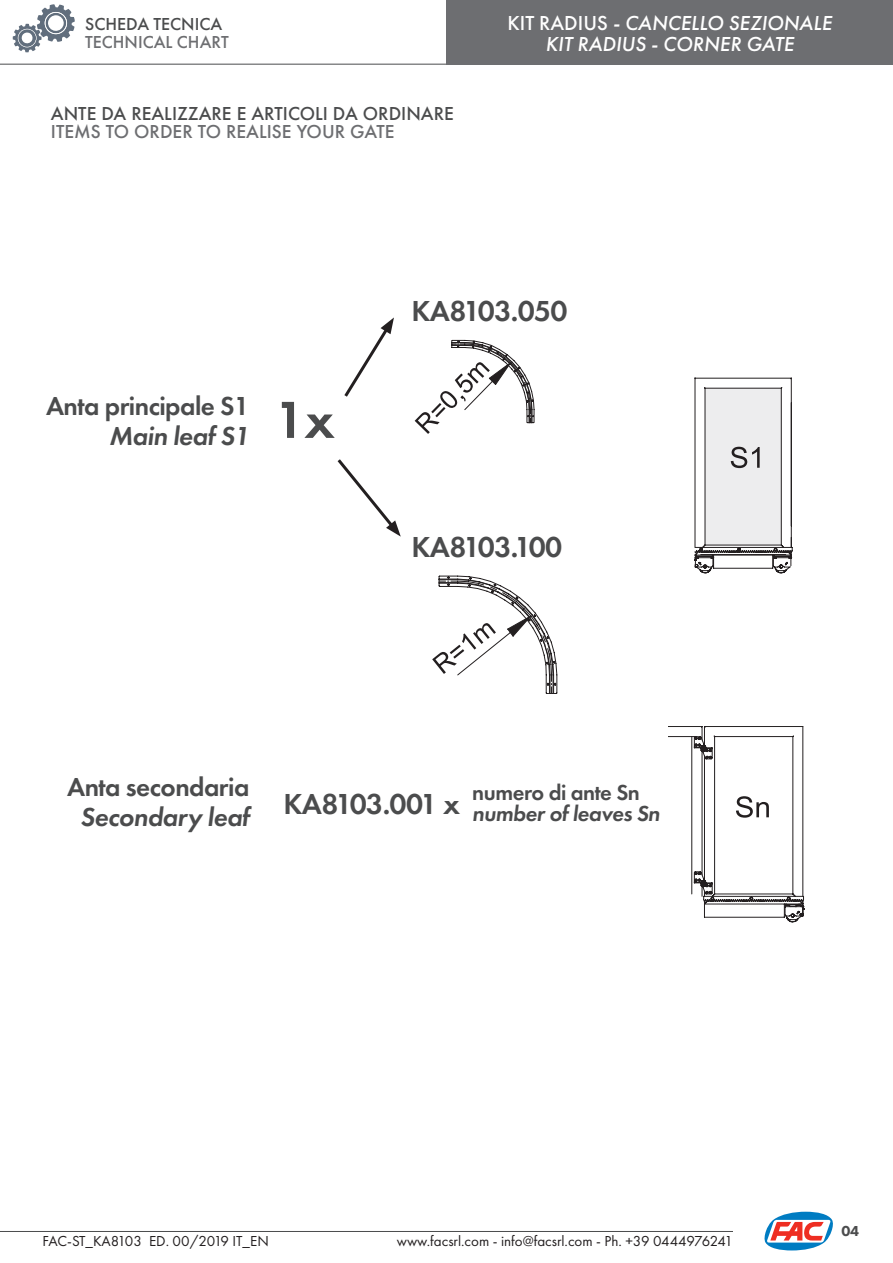
<style>
.page{position:relative;width:893px;height:1263px;background:#fff}
.page>*{position:absolute;margin:0;border:0;box-sizing:border-box;transform-origin:0 0}
.t1{font:600 54px "Futura PT";color:#4b4c4d}
.t2{font:600 30px "Futura PT";letter-spacing:-.02em;color:#4b4c4d}
.t3{font:600 27px "Futura PT";letter-spacing:-.02em;color:#4b4c4d}
.t4{font:italic 600 27px "Futura PT";letter-spacing:-.02em;color:#4b4c4d}
.t5{font:italic 600 22.5px "Futura PT";letter-spacing:-.02em;color:#4b4c4d}
.t6{font:600 22.5px "Futura PT";letter-spacing:-.02em;color:#4b4c4d}
.t7{font:italic 500 21px/21px "Futura PT";color:#fff;text-align:center}
.t8{font:500 19.5px "Futura PT";color:#4b4c4d}
.t9{font:500 19.5px "Futura PT";color:#6d6e71}
.t10{font:500 18px "Futura PT";color:#6d6e71}
.t11{font:500 18px "Futura PT";color:#4b4c4d}
.t12{font:15px "Futura PT";color:#231f20}
.t13{font:15px "Futura PT";letter-spacing:-.02em;color:#231f20}
.t14{font:800 15px "Futura PT";color:#4b4c4d}
.s1{font-style:normal}
</style>
<div class="page">
<hr style="left:0;top:1231px;width:733px;height:1px;background:#4b4c4d">
<svg style="left:764px;top:1212px;width:69px;height:38px"></svg>
<svg style="left:13px;top:4px;width:62px;height:48px"></svg>
<hr style="left:0;top:64px;width:893px;height:1px;background:#4b4c4d">
<div style="left:446px;top:0;width:447px;height:65px;background:#6d6e71"></div>
<svg style="left:344px;top:317px;width:50px;height:80px"></svg>
<svg style="left:337px;top:459px;width:64px;height:78px"></svg>
<svg style="left:695px;top:377px;width:98px;height:196px"></svg>
<svg style="left:668px;top:726px;width:136px;height:196px"></svg>
<hr style="left:803px;top:727px;width:1px;height:169px;background:#231f20">
<svg style="left:415px;top:340px;width:119px;height:94px"></svg>
<svg style="left:432px;top:576px;width:125px;height:118px"></svg>
<p class="t11" style="left:85px;top:14px;width:139px">SCHEDA TECNICA</p>
<p class="t10" style="left:85px;top:32px;width:145px">TECHNICAL CHART</p>
<h3 class="t8" style="left:51px;top:102px;width:404px">ANTE DA REALIZZARE E ARTICOLI DA ORDINARE</h3>
<h3 class="t9" style="left:51px;top:120px;width:345px">ITEMS TO ORDER TO REALISE YOUR GATE</h3>
<h3 class="t7" style="left:508px;top:12px;width:326px"><span class="s1">KIT RADIUS</span> - CANCELLO SEZIONALE<br>KIT RADIUS - CORNER GATE</h3>
<h3 class="t3" style="left:46px;top:394px;width:205px">Anta principale S1</h3>
<h3 class="t4" style="left:109px;top:424px;width:142px">Main leaf S1</h3>
<h1 class="t1" style="left:275px;top:397px;width:62px">1x</h1>
<h2 class="t2" style="left:411px;top:298px;width:158px">KA8103.050</h2>
<h2 class="t2" style="left:411px;top:534px;width:152px">KA8103.100</h2>
<h3 class="t3" style="left:67px;top:775px;width:184px">Anta secondaria</h3>
<h3 class="t4" style="left:80px;top:806px;width:171px">Secondary leaf</h3>
<h2 class="t2" style="left:283px;top:791px;width:178px">KA8103.001 x</h2>
<h3 class="t6" style="left:472px;top:783px;width:169px">numero di ante Sn</h3>
<h3 class="t5" style="left:472px;top:805px;width:189px">number of leaves Sn</h3>
<p class="t13" style="left:43px;top:1234px;width:228px">FAC-ST_KA8103 ED. 00/2019 IT_EN</p>
<p class="t12" style="left:397px;top:1234px;width:338px">www.facsrl.com - info@facsrl.com - Ph. +39 0444976241</p>
<p class="t14" style="left:841px;top:1225px;width:19px">04</p>
</div>
